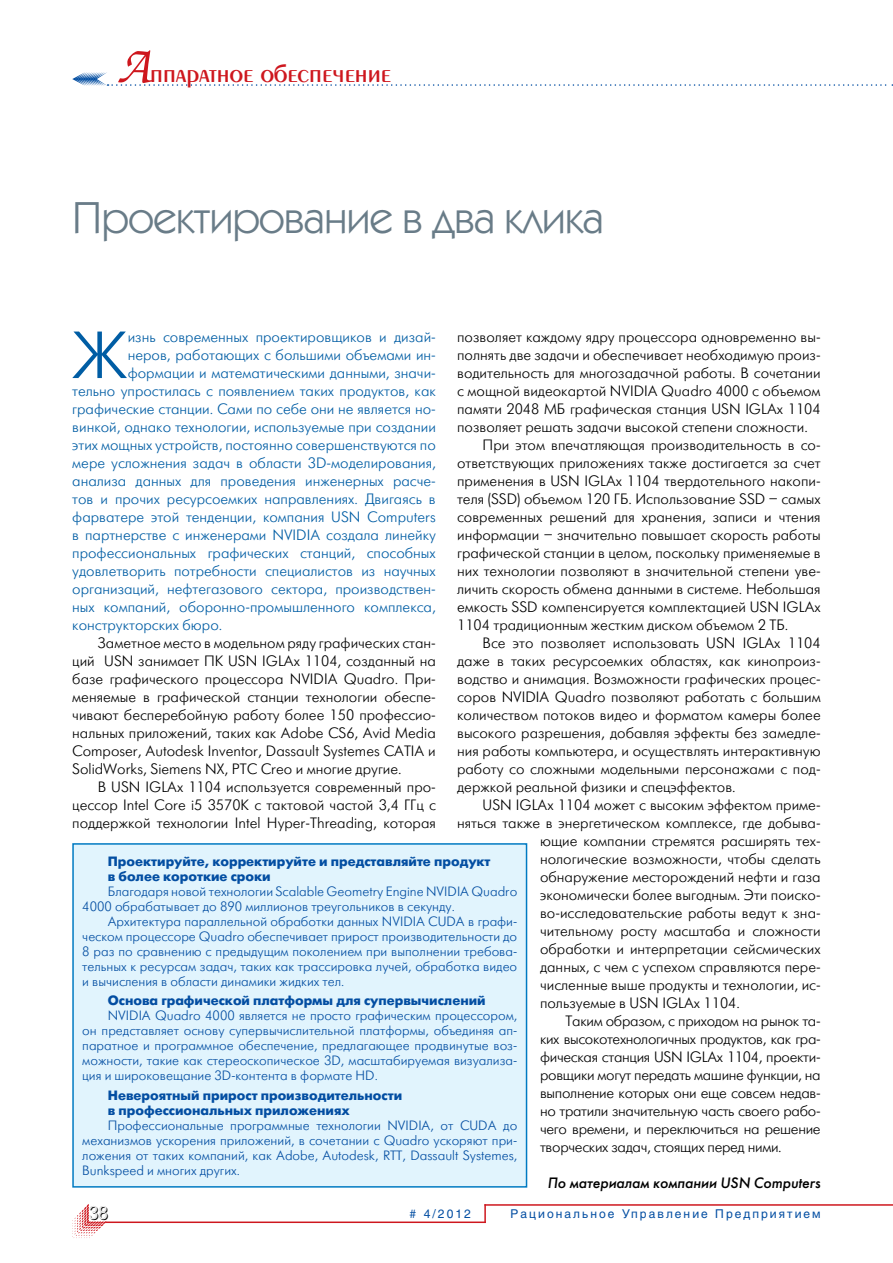
<style>
.page{position:relative;width:893px;height:1263px;background:#fff}
.page>*{position:absolute;margin:0;border:0;box-sizing:border-box;transform-origin:0 0}
.t1{font:66.45px "Futuris Light C";color:#005da4}
.t2{font:45px "Kabel C";letter-spacing:-.01em;color:#697c88}
.t3{font:27px "Penta Demi";color:#ce171e}
.t4{font:18px "Futuris Shadow C";color:#000}
.t5{font:15px/18px "Futuris Light C";color:#000;text-align:justify}
.t6{font:15px "Futuris Light C";color:#005da4}
.t7{font:15px "Futuris Light C";letter-spacing:-.02em;color:#000}
.t8{font:15px "Futuris Light C";letter-spacing:-.025em;color:#000}
.t9{font:italic 15px "Futuris C";color:#000}
.t10{font:13.5px/15px "Futuris Light C";color:#034ea2;text-align:justify}
.t11{font:700 13.5px/15px "Futuris C";color:#034ea2}
.t12{font:12px "Helios";letter-spacing:.17em;color:#034ea2}
.s1{font-family:"Zapf Chancery C";font-size:54px}
</style>
<div class="page">
<svg style="left:72px;top:1204px;width:34px;height:34px"></svg>
<svg style="left:484px;top:1206px;width:2px;height:15px"></svg>
<hr style="left:105px;top:1221px;width:381px;height:2px;background:#ce171e">
<hr style="left:484px;top:1204px;width:409px;height:2px;background:#ce171e">
<svg style="left:72px;top:72px;width:821px;height:14px"></svg>
<div style="left:73px;top:844px;width:453px;height:343px;background:#e1f4fd"></div>
<div style="left:72px;top:843px;width:455px;height:344px;border:2px solid #007ac2"></div>
<h3 class="t3" style="left:117px;top:60px;width:276px"><span class="s1">А</span>ппаратное обеспечение</h3>
<h2 class="t2" style="left:72px;top:190px;width:533px">Проектирование в два клика</h2>
<h1 class="t1" style="left:72px;top:321px;width:58px">Ж</h1>
<p class="t6" style="left:128px;top:329px;width:310px">изнь современных проектировщиков и дизай-</p>
<p class="t5" style="left:457px;top:328px;width:365px">позволяет каждому ядру процессора одновременно вы-</p>
<p class="t5" style="left:457px;top:346px;width:365px">полнять две задачи и обеспечивает необходимую произ-</p>
<p class="t5" style="left:457px;top:364px;width:365px">водительность для многозадачной работы. В сочетании</p>
<p class="t5" style="left:457px;top:382px;width:365px">с мощной видеокартой NVIDIA Quadro 4000 с объемом</p>
<p class="t5" style="left:457px;top:400px;width:365px">памяти 2048 МБ графическая станция USN IGLAx 1104</p>
<p class="t5" style="left:457px;top:418px;width:352px">позволяет решать задачи высокой степени сложности.</p>
<p class="t5" style="left:483px;top:436px;width:340px">При этом впечатляющая производительность в со-</p>
<p class="t5" style="left:457px;top:454px;width:365px">ответствующих приложениях также достигается за счет</p>
<p class="t5" style="left:457px;top:472px;width:365px">применения в USN IGLAx 1104 твердотельного накопи-</p>
<p class="t5" style="left:457px;top:490px;width:365px">теля (SSD) объемом 120 ГБ. Использование SSD – самых</p>
<p class="t5" style="left:457px;top:508px;width:365px">современных решений для хранения, записи и чтения</p>
<p class="t5" style="left:457px;top:526px;width:365px">информации – значительно повышает скорость работы</p>
<p class="t5" style="left:457px;top:544px;width:365px">графической станции в целом, поскольку применяемые в</p>
<p class="t5" style="left:457px;top:562px;width:365px">них технологии позволяют в значительной степени уве-</p>
<p class="t5" style="left:457px;top:580px;width:365px">личить скорость обмена данными в системе. Небольшая</p>
<p class="t5" style="left:457px;top:598px;width:365px">емкость SSD компенсируется комплектацией USN IGLAx</p>
<p class="t5" style="left:457px;top:616px;width:333px">1104 традиционным жестким диском объемом 2 ТБ.</p>
<p class="t5" style="left:483px;top:634px;width:339px">Все это позволяет использовать USN IGLAx 1104</p>
<p class="t5" style="left:457px;top:652px;width:365px">даже в таких ресурсоемких областях, как кинопроиз-</p>
<p class="t5" style="left:457px;top:670px;width:365px">водство и анимация. Возможности графических процес-</p>
<p class="t5" style="left:457px;top:688px;width:365px">соров NVIDIA Quadro позволяют работать с большим</p>
<p class="t5" style="left:457px;top:706px;width:365px">количеством потоков видео и форматом камеры более</p>
<p class="t5" style="left:457px;top:724px;width:365px">высокого разрешения, добавляя эффекты без замедле-</p>
<p class="t5" style="left:457px;top:742px;width:365px">ния работы компьютера, и осуществлять интерактивную</p>
<p class="t5" style="left:457px;top:760px;width:365px">работу со сложными модельными персонажами с под-</p>
<p class="t5" style="left:457px;top:778px;width:280px">держкой реальной физики и спецэффектов.</p>
<p class="t5" style="left:483px;top:796px;width:339px">USN IGLAx 1104 может с высоким эффектом приме-</p>
<p class="t5" style="left:457px;top:814px;width:365px">няться также в энергетическом комплексе, где добыва-</p>
<p class="t5" style="left:540px;top:832px;width:282px">ющие компании стремятся расширять тех-</p>
<p class="t5" style="left:540px;top:850px;width:282px">нологические возможности, чтобы сделать</p>
<p class="t5" style="left:540px;top:868px;width:282px">обнаружение месторождений нефти и газа</p>
<p class="t5" style="left:540px;top:886px;width:282px">экономически более выгодным. Эти поиско-</p>
<p class="t5" style="left:540px;top:904px;width:282px">во-исследовательские работы ведут к зна-</p>
<p class="t5" style="left:540px;top:922px;width:282px">чительному росту масштаба и сложности</p>
<p class="t5" style="left:540px;top:940px;width:282px">обработки и интерпретации сейсмических</p>
<p class="t5" style="left:540px;top:958px;width:282px">данных, с чем с успехом справляются пере-</p>
<p class="t5" style="left:540px;top:976px;width:282px">численные выше продукты и технологии, ис-</p>
<p class="t5" style="left:540px;top:994px;width:201px">пользуемые в USN IGLAx 1104.</p>
<p class="t7" style="left:566px;top:1013px;width:257px">Таким образом, с приходом на рынок та-</p>
<p class="t8" style="left:540px;top:1031px;width:282px">ких высокотехнологичных продуктов, как гра-</p>
<p class="t7" style="left:540px;top:1049px;width:282px">фическая станция USN IGLAx 1104, проекти-</p>
<p class="t7" style="left:540px;top:1067px;width:282px">ровщики могут передать машине функции, на</p>
<p class="t7" style="left:540px;top:1085px;width:282px">выполнение которых они еще совсем недав-</p>
<p class="t7" style="left:540px;top:1103px;width:282px">но тратили значительную часть своего рабо-</p>
<p class="t7" style="left:540px;top:1121px;width:282px">чего времени, и переключиться на решение</p>
<p class="t7" style="left:540px;top:1139px;width:243px">творческих задач, стоящих перед ними.</p>
<p class="t9" style="left:548px;top:1174px;width:274px">По материалам компании USN Computers</p>
<p class="t6" style="left:128px;top:347px;width:310px">неров, работающих с большими объемами ин-</p>
<p class="t6" style="left:128px;top:365px;width:310px">формации и математическими данными, значи-</p>
<p class="t6" style="left:72px;top:383px;width:365px">тельно упростилась с появлением таких продуктов, как</p>
<p class="t6" style="left:72px;top:401px;width:365px">графические станции. Сами по себе они не является но-</p>
<p class="t6" style="left:72px;top:419px;width:365px">винкой, однако технологии, используемые при создании</p>
<p class="t6" style="left:72px;top:437px;width:365px">этих мощных устройств, постоянно совершенствуются по</p>
<p class="t6" style="left:72px;top:455px;width:365px">мере усложнения задач в области 3D-моделирования,</p>
<p class="t6" style="left:72px;top:473px;width:365px">анализа данных для проведения инженерных расче-</p>
<p class="t6" style="left:72px;top:491px;width:365px">тов и прочих ресурсоемких направлениях. Двигаясь в</p>
<p class="t6" style="left:72px;top:509px;width:365px">фарватере этой тенденции, компания USN Computers</p>
<p class="t6" style="left:72px;top:527px;width:365px">в партнерстве с инженерами NVIDIA создала линейку</p>
<p class="t6" style="left:72px;top:545px;width:365px">профессиональных графических станций, способных</p>
<p class="t6" style="left:72px;top:563px;width:365px">удовлетворить потребности специалистов из научных</p>
<p class="t6" style="left:72px;top:581px;width:365px">организаций, нефтегазового сектора, производствен-</p>
<p class="t6" style="left:72px;top:599px;width:365px">ных компаний, оборонно-промышленного комплекса,</p>
<p class="t6" style="left:72px;top:617px;width:152px">конструкторских бюро.</p>
<p class="t5" style="left:72px;top:634px;width:365px;text-indent:26px">Заметное место в модельном ряду графических стан&shy;ций USN занимает ПК USN IGLAx 1104, созданный на базе графического процессора NVIDIA Quadro. При&shy;меняемые в графической станции технологии обеспе&shy;чивают бесперебойную работу более 150 профессио&shy;нальных приложений, таких как Adobe CS6, Avid Media Composer, Autodesk Inventor, Dassault Systemes CATIA и SolidWorks, Siemens NX, PTC Creo и многие другие.</p>
<p class="t5" style="left:72px;top:778px;width:365px;text-indent:26px">В USN IGLAx 1104 используется современный про&shy;цессор Intel Core i5 3570K c тактовой частой 3,4 ГГц с поддержкой технологии Intel Hyper-Threading, которая</p>
<p class="t11" style="left:108px;top:854px;width:384px">Проектируйте, корректируйте и представляйте продукт в более короткие сроки</p>
<p class="t10" style="left:82px;top:884px;width:436px;text-indent:26px">Благодаря новой технологии Scalable Geometry Engine NVIDIA Quadro<br>4000 обрабатывает до 890 миллионов треугольников в секунду.</p>
<p class="t10" style="left:82px;top:914px;width:436px;text-indent:26px">Архитектура параллельной обработки данных NVIDIA CUDA в графи&shy;ческом процессоре Quadro обеспечивает прирост производительности до 8 раз по сравнению с предыдущим поколением при выполнении требова&shy;тельных к ресурсам задач, таких как трассировка лучей, обработка видео и вычисления в области динамики жидких тел.</p>
<p class="t11" style="left:108px;top:993px;width:379px">Основа графической платформы для супервычислений</p>
<p class="t10" style="left:82px;top:1009px;width:436px;text-indent:26px">NVIDIA Quadro 4000 является не просто графическим процессором, он представляет основу супервычислительной платформы, объединяя ап&shy;паратное и программное обеспечение, предлагающее продвинутые воз&shy;можности, такие как стереоскопическое 3D, масштабируемая визуализа&shy;ция и широковещание 3D-контента в формате HD.</p>
<p class="t11" style="left:108px;top:1088px;width:296px">Невероятный прирост производительности в профессиональных приложениях</p>
<p class="t10" style="left:82px;top:1118px;width:436px;text-indent:26px">Профессиональные программные технологии NVIDIA, от CUDA до механизмов ускорения приложений, в сочетании с Quadro ускоряют при&shy;ложения от таких компаний, как Adobe, Autodesk, RTT, Dassault Systemes, Bunkspeed и многих других.</p>
<p class="t4" style="left:89px;top:1204px;width:21px">38</p>
<p class="t12" style="left:410px;top:1207px;width:63px"># 4/2012</p>
<p class="t12" style="left:510px;top:1207px;width:312px">Рациональное Управление Предприятием</p>
</div>
